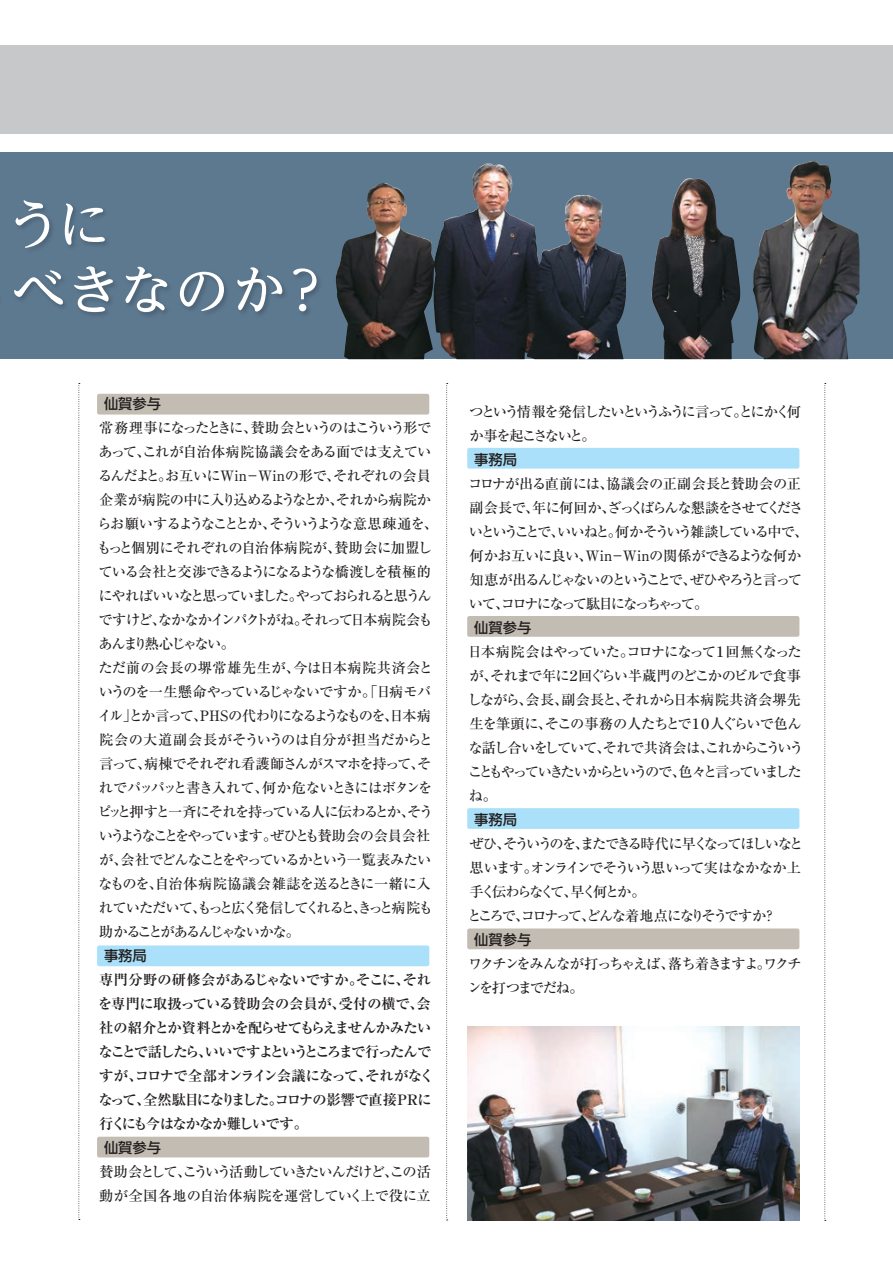
<style>
.page{position:relative;width:893px;height:1263px;background:#fff}
.page>*{position:absolute;margin:0;border:0;box-sizing:border-box;transform-origin:0 0}
.t1{font:500 54px "UD Reimin Pro";letter-spacing:.02em;color:#fff}
.t2{font:500 14.25px/24px "Ryumin Pr 6 N";letter-spacing:-.09em;color:#231f20}
.t3{font:500 14.25px/24px "Ryumin Pr 6 N";letter-spacing:-.16em;color:#231f20}
.t4{font:700 14.25px/24px "Ryumin Pr 6 N";letter-spacing:-.065em;color:#231f20}
.t5{font:500 14.25px/24px "Ryumin Pr 6 N";letter-spacing:-.065em;color:#231f20}
.t6{font:500 14.25px/24px "Ryumin Pr 6 N";letter-spacing:-.03em;color:#231f20}
.t7{font:500 14.25px/24px "Ryumin Pr 6 N";letter-spacing:-.055em;color:#231f20}
.t8{font:500 14.25px/24px "Ryumin Pr 6 N";letter-spacing:-.13em;color:#231f20}
.t9{font:500 14.25px/24px "Ryumin Pr 6 N";letter-spacing:-.02em;color:#231f20}
.t10{font:500 14.25px/24px "Ryumin Pr 6 N";letter-spacing:-.135em;color:#231f20}
.t11{font:500 14.25px "Ryumin Pr 6 N";letter-spacing:-.11em;color:#231f20}
.t12{font:500 14.25px/24px "Ryumin Pr 6 N";letter-spacing:-.12em;color:#231f20}
.t13{font:700 14.25px/24px "Ryumin Pr 6 N";letter-spacing:-.085em;color:#231f20}
.t14{font:500 14.25px/24px "Ryumin Pr 6 N";letter-spacing:-.14em;color:#231f20;text-align:center}
.t15{font:700 14.25px/24px "Ryumin Pr 6 N";letter-spacing:.005em;color:#231f20}
.t16{font:500 14.25px "UD Shin Go Pr 6 N";color:#231f20}
.t17{font:500 14.25px/24px "Ryumin Pr 6 N";letter-spacing:-.015em;color:#231f20}
.t18{font:700 14.25px "Ryumin Pr 6 N";letter-spacing:-.1em;color:#231f20}
.t19{font:500 14.25px "Ryumin Pr 6 N";letter-spacing:.015em;color:#231f20}
.t20{font:500 14.25px "Ryumin Pr 6 N";letter-spacing:-.205em;color:#231f20}
.t21{font:500 14.25px "Ryumin Pr 6 N";letter-spacing:-.035em;color:#231f20}
.t22{font:500 14.25px "Ryumin Pr 6 N";letter-spacing:-.025em;color:#231f20}
.t23{font:500 14.25px/24px "Ryumin Pr 6 N";letter-spacing:-.165em;color:#231f20}
.t24{font:500 14.25px "Ryumin Pr 6 N";letter-spacing:-.04em;color:#231f20}
.t25{font:500 14.25px "Ryumin Pr 6 N";letter-spacing:.03em;color:#231f20}
.t26{font:500 14.25px "Ryumin Pr 6 N";letter-spacing:-.115em;color:#231f20}
.t27{font:500 14.25px "Ryumin Pr 6 N";letter-spacing:-.01em;color:#231f20}
</style>
<div class="page">
<div style="left:0;top:45px;width:893px;height:89px;background:#c7c8ca"></div>
<div style="left:0;top:152px;width:893px;height:207px;background:#5d7990"></div>
<div style="left:467px;top:616px;width:332px;height:21px;background:#c2bcb2;border-radius:2px"></div>
<div style="left:467px;top:928px;width:332px;height:21px;background:#c2bcb2;border-radius:2px"></div>
<div style="left:467px;top:448px;width:332px;height:21px;background:#aae0f9;border-radius:2px"></div>
<div style="left:467px;top:808px;width:332px;height:21px;background:#aae0f9;border-radius:2px"></div>
<div style="left:97px;top:394px;width:332px;height:20px;background:#c2bcb2;border-radius:2px"></div>
<div style="left:97px;top:1137px;width:332px;height:20px;background:#c2bcb2;border-radius:2px"></div>
<div style="left:97px;top:945px;width:332px;height:21px;background:#aae0f9;border-radius:2px"></div>
<svg style="left:78px;top:383px;width:2px;height:837px"></svg>
<svg style="left:446px;top:383px;width:2px;height:837px"></svg>
<svg style="left:824px;top:383px;width:2px;height:838px"></svg>
<img style="left:467px;top:1026px;width:332px;height:194px">
<img style="left:335px;top:161px;width:524px;height:198px">
<h1 class="t1" style="left:6px;top:180px;width:106px">うに</h1>
<h1 class="t1" style="left:12px;top:246px;width:276px">べきなのか</h1>
<h1 class="t1" style="left:277px;top:246px;width:55px">?</h1>
<p class="t16" style="left:104px;top:392px;width:58px">仙賀参与</p>
<p class="t14" style="left:250px;top:415px;width:183px">賛助会というのはこういう形で</p>
<p class="t7" style="left:99px;top:415px;width:334px">常務理事になったときに、<br>あってこれが自治体病院協議会をある面では支えてい</p>
<p class="t2" style="left:137px;top:439px;width:16px">、</p>
<p class="t22" style="left:245px;top:465px;width:187px">－Ｗｉｎの形でそれぞれの会員</p>
<p class="t2" style="left:98px;top:463px;width:153px">るんだよとお互いにＷｉｎ</p>
<p class="t7" style="left:99px;top:463px;width:333px;text-indent:59px">。<br>企業が病院の中に入り込めるようなとかそれから病院か</p>
<p class="t2" style="left:326px;top:463px;width:16px">、</p>
<p class="t8" style="left:269px;top:487px;width:170px;text-indent:60px">、<br>そういうような意思疎通を、</p>
<p class="t12" style="left:97px;top:511px;width:181px">らお願いするようなこととか、</p>
<p class="t2" style="left:97px;top:535px;width:336px">もっと個別にそれぞれの自治体病院が、<br>ている会社と交渉できるようになるような橋渡しを積極的にやればいいなと思っていましたやっておられると思うん</p>
<p class="t27" style="left:334px;top:537px;width:99px">賛助会に加盟し</p>
<p class="t2" style="left:99px;top:583px;width:336px;text-indent:190px">。<br>ですけどなかなかインパクトがねそれって日本病院会も</p>
<p class="t2" style="left:294px;top:607px;width:16px">。</p>
<p class="t23" style="left:99px;top:607px;width:138px;text-indent:53px">、<br>あんまり熱心じゃない。</p>
<p class="t5" style="left:98px;top:655px;width:335px">ただ前の会長の堺常雄先生が、<br>いうのを一生懸命やっているじゃないですか。「日病モバイルとか言ってＰＨＳの代わりになるようなものを日本病</p>
<p class="t25" style="left:293px;top:657px;width:141px">今は日本病院共済会と</p>
<p class="t6" style="left:99px;top:703px;width:335px;text-indent:23px">」<br>院会の大道副会長がそういうのは自分が担当だからと言って病棟でそれぞれ看護師さんがスマホを持ってそ、</p>
<p class="t2" style="left:193px;top:703px;width:16px">、</p>
<p class="t2" style="left:384px;top:703px;width:16px">、</p>
<p class="t2" style="left:137px;top:751px;width:16px">、</p>
<p class="t2" style="left:262px;top:775px;width:172px">何か危ないときにはボタンを</p>
<p class="t2" style="left:98px;top:775px;width:337px">れでパッパッと書き入れて、<br>ピッと押すと一斉にそれを持っている人に伝わるとかそう</p>
<p class="t6" style="left:270px;top:799px;width:162px;text-indent:130px">、ぜひとも賛助会の会員会社</p>
<p class="t8" style="left:121px;top:823px;width:312px;text-indent:-22px">いうようなことをやっています。<br>会社でどんなことをやっているかという一覧表みたい</p>
<p class="t9" style="left:98px;top:847px;width:334px">が、<br>なものを自治体病院協議会雑誌を送るときに一緒に入</p>
<p class="t12" style="left:99px;top:871px;width:336px;text-indent:50px">、<br>れていただいてもっと広く発信してくれるときっと病院も</p>
<p class="t14" style="left:99px;top:895px;width:202px">、<br>助かることがあるんじゃないかな。</p>
<p class="t16" style="left:104px;top:944px;width:44px">事務局</p>
<p class="t2" style="left:353px;top:895px;width:16px">、</p>
<p class="t15" style="left:339px;top:967px;width:94px;text-indent:-240px">専門分野の研修会があるじゃないですか。<br>受付の横で会、</p>
<p class="t4" style="left:356px;top:967px;width:55px">そこに、</p>
<p class="t4" style="left:403px;top:967px;width:30px">それ</p>
<p class="t4" style="left:98px;top:991px;width:335px">を専門に取扱っている賛助会の会員が、<br>社の紹介とか資料とかを配らせてもらえませんかみたいなことで話したらいいですよというところまで行ったんで</p>
<p class="t4" style="left:198px;top:1039px;width:16px">、</p>
<p class="t13" style="left:135px;top:1063px;width:239px">コロナで全部オンライン会議になって、</p>
<p class="t4" style="left:365px;top:1063px;width:70px">それがなく</p>
<p class="t4" style="left:99px;top:1063px;width:45px">すが、</p>
<p class="t18" style="left:143px;top:1089px;width:290px">全然駄目になりましたコロナの影響で直接ＰＲに</p>
<p class="t13" style="left:98px;top:1087px;width:211px">なって、<br>行くにも今はなかなか難しいです。</p>
<p class="t16" style="left:104px;top:1136px;width:58px">仙賀参与</p>
<p class="t11" style="left:99px;top:1161px;width:333px">賛助会としてこういう活動していきたいんだけどこの活</p>
<p class="t4" style="left:269px;top:1087px;width:16px">。</p>
<p class="t17" style="left:99px;top:1159px;width:333px;text-indent:78px">、<br>動が全国各地の自治体病院を運営していく上で役に立</p>
<p class="t2" style="left:384px;top:1159px;width:16px">、</p>
<p class="t3" style="left:469px;top:399px;width:333px">つという情報を発信したいというふうに言ってとにかく何</p>
<p class="t2" style="left:733px;top:399px;width:16px">。</p>
<p class="t2" style="left:469px;top:423px;width:128px">か事を起こさないと。</p>
<p class="t16" style="left:474px;top:448px;width:44px">事務局</p>
<p class="t9" style="left:468px;top:471px;width:335px">コロナが出る直前には協議会の正副会長と賛助会の正</p>
<p class="t2" style="left:469px;top:471px;width:335px;text-indent:130px">、<br>副会長で年に何回かざっくばらんな懇談をさせてくださ</p>
<p class="t10" style="left:469px;top:495px;width:341px;text-indent:56px">、<br>いということでいいねと何かそういう雑談している中で、</p>
<p class="t2" style="left:601px;top:495px;width:16px">、</p>
<p class="t2" style="left:608px;top:519px;width:16px">。</p>
<p class="t2" style="left:551px;top:519px;width:16px">、</p>
<p class="t20" style="left:610px;top:544px;width:192px">－Ｗｉｎの関係ができるような何か</p>
<p class="t24" style="left:469px;top:544px;width:147px">何かお互いに良いＷｉｎ</p>
<p class="t2" style="left:579px;top:543px;width:16px">、</p>
<p class="t3" style="left:469px;top:567px;width:241px">知恵が出るんじゃないのということで、いてコロナになって駄目になっちゃって。</p>
<p class="t26" style="left:690px;top:568px;width:114px">ぜひやろうと言って</p>
<p class="t2" style="left:495px;top:591px;width:16px">、</p>
<p class="t16" style="left:474px;top:616px;width:58px">仙賀参与</p>
<p class="t2" style="left:468px;top:639px;width:250px">日本病院会はやっていたコロナになって</p>
<p class="t2" style="left:725px;top:639px;width:78px">回無くなった</p>
<p class="t2" style="left:713px;top:639px;width:16px">１</p>
<p class="t2" style="left:578px;top:639px;width:225px;text-indent:42px">。<br>回ぐらい半蔵門のどこかのビルで食事</p>
<p class="t2" style="left:490px;top:663px;width:81px">それまで年に</p>
<p class="t2" style="left:469px;top:663px;width:30px">が、</p>
<p class="t2" style="left:566px;top:663px;width:16px">２</p>
<p class="t2" style="left:467px;top:687px;width:103px">しながら会長、</p>
<p class="t19" style="left:561px;top:688px;width:241px">副会長とそれから日本病院共済会堺先</p>
<p class="t2" style="left:518px;top:687px;width:16px">、</p>
<p class="t2" style="left:615px;top:687px;width:16px">、</p>
<p class="t2" style="left:710px;top:711px;width:93px">人ぐらいで色ん</p>
<p class="t21" style="left:469px;top:712px;width:224px">生を筆頭にそこの事務の人たちとで</p>
<p class="t2" style="left:689px;top:711px;width:25px">１０</p>
<p class="t2" style="left:469px;top:711px;width:337px;text-indent:69px">、<br>な話し合いをしていてそれで共済会はこれからこういう</p>
<p class="t3" style="left:468px;top:735px;width:335px;text-indent:128px">、<br>こともやっていきたいからというので色々と言っていました</p>
<p class="t2" style="left:700px;top:735px;width:16px">、</p>
<p class="t2" style="left:672px;top:759px;width:16px">、</p>
<p class="t2" style="left:469px;top:783px;width:29px">ね。</p>
<p class="t16" style="left:474px;top:808px;width:44px">事務局</p>
<p class="t3" style="left:469px;top:831px;width:335px">ぜひそういうのをまたできる時代に早くなってほしいなと</p>
<p class="t2" style="left:496px;top:831px;width:16px">、</p>
<p class="t2" style="left:575px;top:831px;width:16px">、</p>
<p class="t11" style="left:531px;top:856px;width:272px">オンラインでそういう思いって実はなかなか上</p>
<p class="t3" style="left:469px;top:855px;width:178px">思います。<br>手く伝わらなくて早く何とか。</p>
<p class="t2" style="left:563px;top:879px;width:16px">、</p>
<p class="t10" style="left:467px;top:903px;width:301px">ところでコロナってどんな着地点になりそうですか</p>
<p class="t2" style="left:762px;top:903px;width:16px">?</p>
<p class="t2" style="left:515px;top:903px;width:16px">、</p>
<p class="t16" style="left:474px;top:928px;width:58px">仙賀参与</p>
<p class="t2" style="left:581px;top:903px;width:16px">、</p>
<p class="t2" style="left:668px;top:951px;width:135px">落ち着きますよワクチ</p>
<p class="t2" style="left:468px;top:951px;width:209px">ワクチンをみんなが打っちゃえば、ンを打つまでだね。</p>
<p class="t2" style="left:757px;top:951px;width:16px">。</p>
</div>
